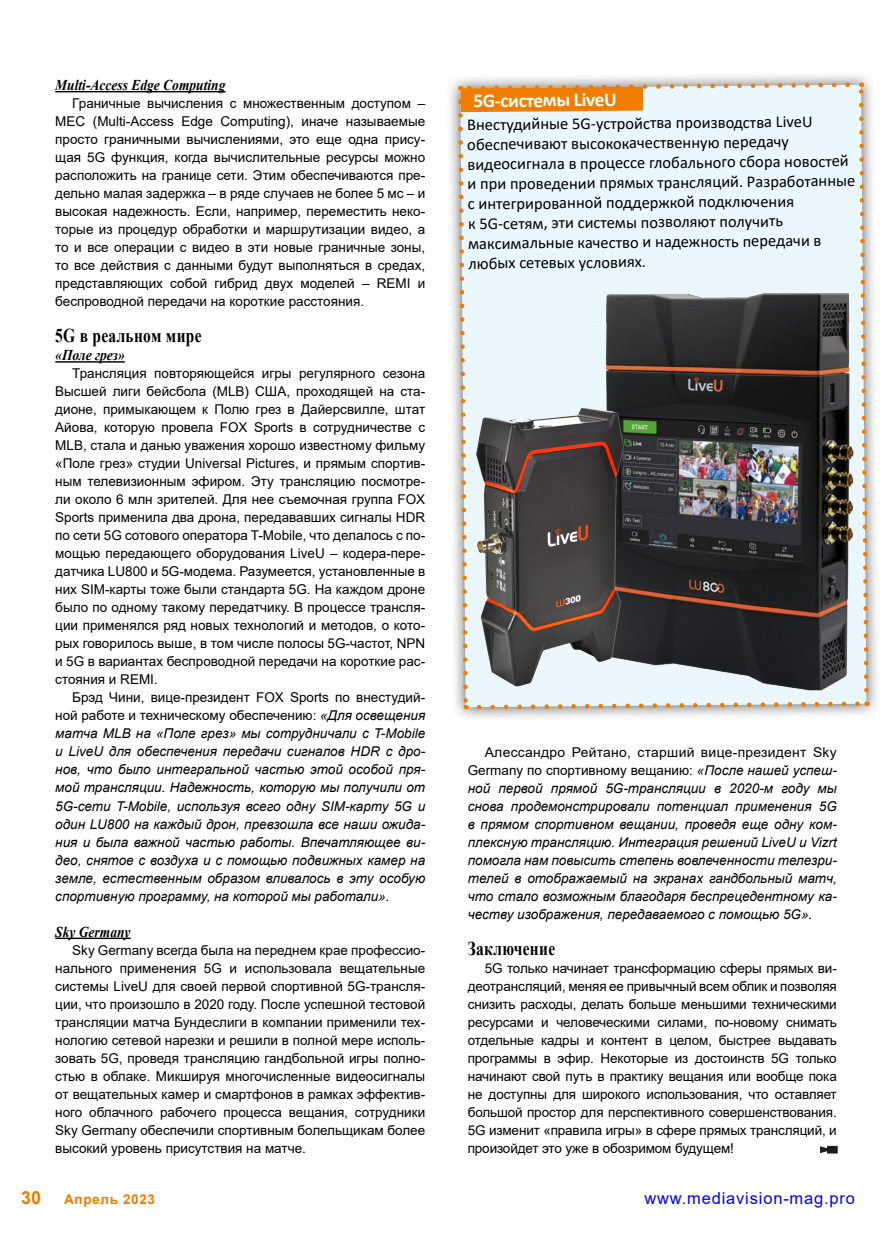
<style>
.page{position:relative;width:893px;height:1234px;background:#fff}
.page>*{position:absolute;margin:0;border:0;box-sizing:border-box;transform-origin:0 0}
.t1{font:700 19.5px "Times New Roman";letter-spacing:.02em;color:#000;scale:.79 1}
.t2{font:700 19.5px "Calibri";color:#fff}
.t3{font:700 18px "Arial";color:#ef7d00}
.t4{font:16.5px/19.6px "Calibri";color:#000}
.t5{font:16.5px "Arial";letter-spacing:.05em;color:#00f}
.t6{font:italic 700 15px "Times New Roman";color:#000;scale:.9 1}
.t7{font:13.5px/18px "Arial";color:#000;text-align:justify}
.t8{font:italic 13.5px/18px "Arial";color:#000;text-align:justify}
.t9{font:700 13.5px "Arial";letter-spacing:.05em;color:#ef7d00}
.s1{font-style:normal}
</style>
<div class="page">
<hr style="left:55px;top:91px;width:171px;height:1px;background:#000">
<hr style="left:55px;top:361px;width:70px;height:1px;background:#000">
<hr style="left:55px;top:937px;width:76px;height:1px;background:#000">
<div style="left:446px;top:70px;width:435px;height:652px;background:#1d1d1b;opacity:.7"></div>
<svg style="left:456px;top:80px;width:415px;height:631px;background:#e7e9e7"></svg>
<img style="left:463px;top:274px;width:406px;height:428px">
<svg style="left:820px;top:1145px;width:18px;height:8px"></svg>
<p class="t6" style="left:55px;top:75px;width:191px">Multi-Access Edge Computing</p>
<p class="t7" style="left:55px;top:94px;width:371px;text-indent:17px">Граничные вычисления с множественным доступом – MEC (Multi-Access Edge Computing), иначе называемые просто граничными вычислениями, это еще одна прису&shy;щая 5G функция, когда вычислительные ресурсы можно расположить на границе сети. Этим обеспечиваются пре&shy;дельно малая задержка – в ряде случаев не более 5 мс – и высокая надежность. Если, например, переместить неко&shy;торые из процедур обработки и маршрутизации видео, а то и все операции с видео в эти новые граничные зоны, то все действия с данными будут выполняться в средах, представляющих собой гибрид двух моделей – REMI и беспроводной передачи на короткие расстояния.</p>
<h1 class="t1" style="left:55px;top:321px;width:187px">5G в реальном мире</h1>
<p class="t6" style="left:55px;top:345px;width:79px">«Поле грез»</p>
<p class="t7" style="left:55px;top:364px;width:371px;text-indent:17px">Трансляция повторяющейся игры регулярного сезона Высшей лиги бейсбола (MLB) США, проходящей на ста&shy;дионе, примыкающем к Полю грез в Дайерсвилле, штат Айова, которую провела FOX Sports в сотрудничестве с MLB, стала и данью уважения хорошо известному фильму «Поле грез» студии Universal Pictures, и прямым спортив&shy;ным телевизионным эфиром. Эту трансляцию посмотре&shy;ли около 6 млн зрителей. Для нее съемочная группа FOX Sports применила два дрона, передававших сигналы HDR по сети 5G сотового оператора T-Mobile, что делалось с по&shy;мощью передающего оборудования LiveU – кодера-пере&shy;датчика LU800 и 5G-модема. Разумеется, установленные в них SIM-карты тоже были стандарта 5G. На каждом дроне было по одному такому передатчику. В процессе трансля&shy;ции применялся ряд новых технологий и методов, о кото&shy;рых говорилось выше, в том числе полосы 5G-частот, NPN и 5G в вариантах беспроводной передачи на короткие рас&shy;стояния и REMI.</p>
<p class="t8" style="left:55px;top:688px;width:371px;text-indent:17px"><span class="s1">Брэд Чини, вице-президент FOX Sports по внестудий&shy;ной работе и техническому обеспечению:</span> «Для освещения матча MLB на «Поле грез» мы сотрудничали с T-Mobile и LiveU для обеспечения передачи сигналов HDR с дро&shy;нов, что было интегральной частью этой особой пря&shy;мой трансляции. Надежность, которую мы получили от 5G-сети T-Mobile, используя всего одну SIM-карту 5G и один LU800 на каждый дрон, превзошла все наши ожида&shy;ния и была важной частью работы. Впечатляющее ви&shy;део, снятое с воздуха и с помощью подвижных камер на земле, естественным образом вливалось в эту особую спортивную программу, на которой мы работали».</p>
<p class="t6" style="left:55px;top:921px;width:85px">Sky Germany</p>
<p class="t7" style="left:55px;top:940px;width:371px;text-indent:17px">Sky Germany всегда была на переднем крае профессио&shy;нального применения 5G и использовала вещательные системы LiveU для своей первой спортивной 5G-трансля&shy;ции, что произошло в 2020 году. После успешной тестовой трансляции матча Бундеслиги в компании применили тех&shy;нологию сетевой нарезки и решили в полной мере исполь&shy;зовать 5G, проведя трансляцию гандбольной игры полно&shy;стью в облаке. Микшируя многочисленные видеосигналы от вещательных камер и смартфонов в рамках эффектив&shy;ного облачного рабочего процесса вещания, сотрудники Sky Germany обеспечили спортивным болельщикам более высокий уровень присутствия на матче.</p>
<h1 class="t2" style="left:473px;top:86px;width:145px">5G-системы LiveU</h1>
<p class="t4" style="left:466px;top:116px;width:390px;rotate:-1deg">Внестудийные 5G-устройства производства LiveU обеспечивают высококачественную передачу видеосигнала в процессе глобального сбора новостей и при проведении прямых трансляций. Разработанные с интегрированной поддержкой подключения<br>к 5G-сетям, эти системы позволяют получить максимальные качество и надежность передачи в любых сетевых условиях.</p>
<p class="t8" style="left:468px;top:742px;width:371px;text-indent:17px"><span class="s1">Алессандро Рейтано, старший вице-президент Sky Germany по спортивному вещанию:</span> «После нашей успеш&shy;ной первой прямой 5G-трансляции в 2020-м году мы снова продемонстрировали потенциал применения 5G в прямом спортивном вещании, проведя еще одну ком&shy;плексную трансляцию. Интеграция решений LiveU и Vizrt помогла нам повысить степень вовлеченности телезри&shy;телей в отображаемый на экранах гандбольный матч, что стало возможным благодаря беспрецедентному ка&shy;честву изображения, передаваемого с помощью 5G».</p>
<h1 class="t1" style="left:468px;top:933px;width:112px">Заключение</h1>
<p class="t7" style="left:468px;top:958px;width:371px;text-indent:17px">5G только начинает трансформацию сферы прямых ви&shy;деотрансляций, меняя ее привычный всем облик и позволяя снизить расходы, делать больше меньшими техническими ресурсами и человеческими силами, по-новому снимать отдельные кадры и контент в целом, быстрее выдавать программы в эфир. Некоторые из достоинств 5G только начинают свой путь в практику вещания или вообще пока не доступны для широкого использования, что оставляет большой простор для перспективного совершенствования.<br>5G изменит «правила игры» в сфере прямых трансляций, и произойдет это уже в обозримом будущем!</p>
<h2 class="t3" style="left:21px;top:1184px;width:22px">30</h2>
<p class="t9" style="left:64px;top:1189px;width:93px">Апрель 2023</p>
<p class="t5" style="left:644px;top:1186px;width:212px">www.mediavision-mag.pro</p>
</div>
